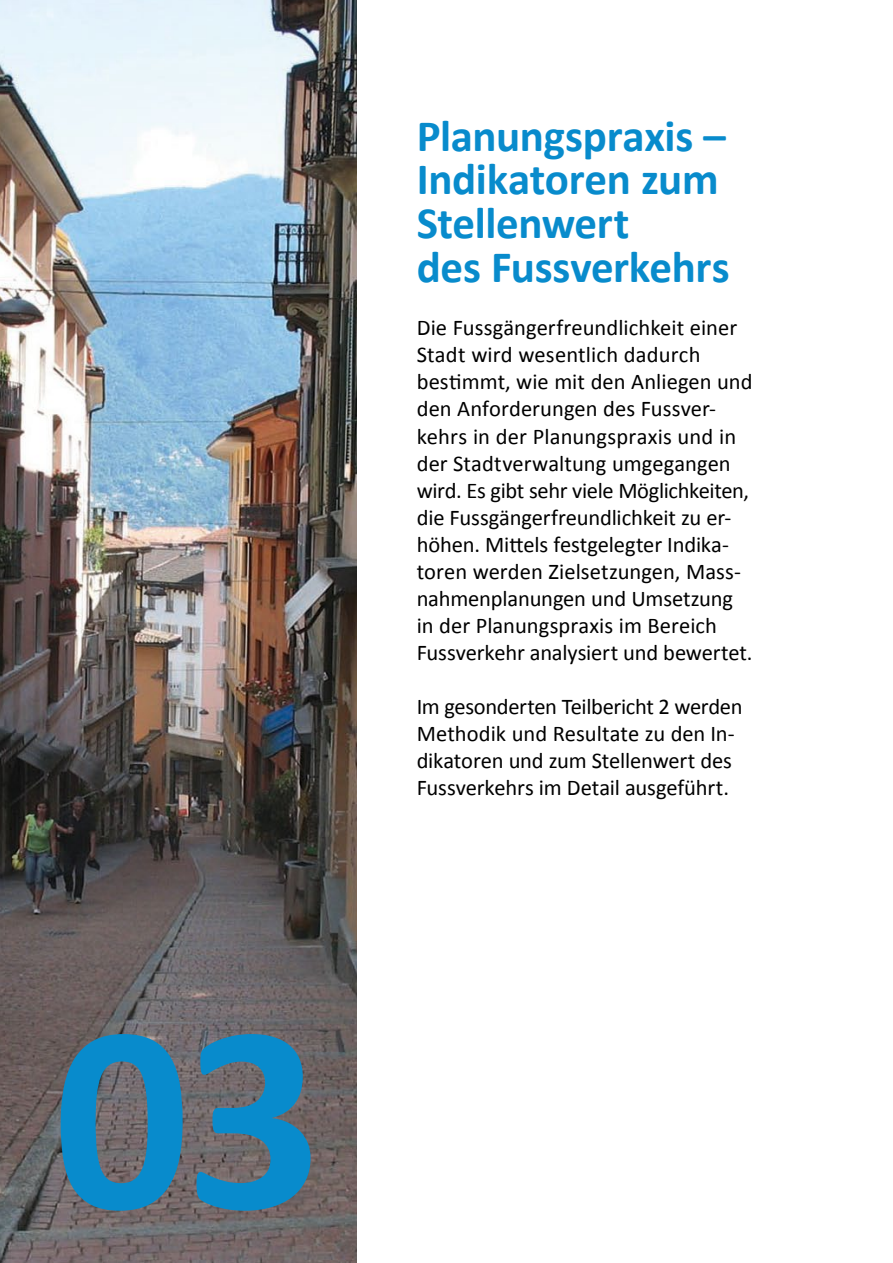
<style>
.page{position:relative;width:893px;height:1263px;background:#fff}
.page>*{position:absolute;margin:0;border:0;box-sizing:border-box;transform-origin:0 0}
.t1{font:700 270px "Calibri";color:#088bcc}
.t2{font:700 45px/43.5px "Calibri";letter-spacing:-.01em;color:#088bcc}
.t3{font:22.5px/27px "Calibri";color:#000}
</style>
<div class="page">
<img style="left:0;top:0;width:356px;height:1263px">
<h1 class="t1" style="left:53px;top:945px;width:271px">03</h1>
<h2 class="t2" style="left:417px;top:114px;width:314px">Planungspraxis –<br>Indikatoren zum<br>Stellenwert<br>des Fussverkehrs</h2>
<p class="t3" style="left:417px;top:315px;width:337px">Die Fussgängerfreundlichkeit einer Stadt wird wesentlich dadurch bestimmt, wie mit den Anliegen und den Anforderungen des Fussver&shy;kehrs in der Planungspraxis und in der Stadtverwaltung umgegangen wird. Es gibt sehr viele Möglichkeiten, die Fussgängerfreundlichkeit zu er&shy;höhen. Mittels festgelegter Indika&shy;toren werden Zielsetzungen, Mass&shy;nahmenplanungen und Umsetzung in der Planungspraxis im Bereich Fussverkehr analysiert und bewertet.</p>
<p class="t3" style="left:417px;top:693px;width:327px">Im gesonderten Teilbericht 2 werden Methodik und Resultate zu den In&shy;dikatoren und zum Stellenwert des Fussverkehrs im Detail ausgeführt.</p>
</div>
